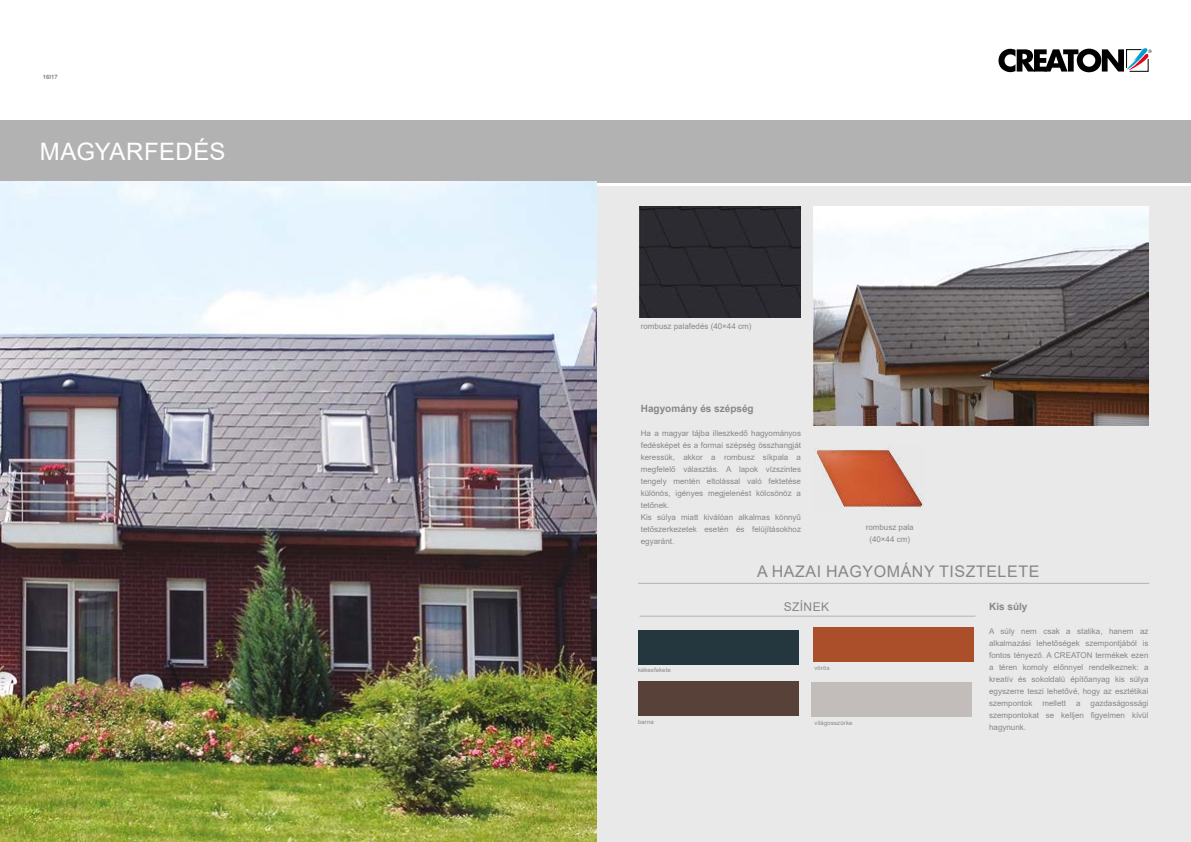
<style>
.page{position:relative;width:1191px;height:842px;background:#fff}
.page>*{position:absolute;margin:0;border:0;box-sizing:border-box;transform-origin:0 0}
.t1{font:24px "Arial";letter-spacing:.01em;color:#fff}
.t2{font:16px "Arial";letter-spacing:.035em;color:#878787}
.t3{font:12px "Arial";letter-spacing:.035em;color:#878787}
.t4{font:700 10px "Arial";color:#878787}
.t5{font:8px/12px "Arial";color:#878787;text-align:justify}
.t6{font:6px "Arial";letter-spacing:.02em;color:#878787}
.t7{font:700 6px "Arial";letter-spacing:-.005em;color:#878787}
</style>
<div class="page">
<div style="left:0;top:120px;width:1191px;height:63px;background:#b3b2b2"></div>
<div style="left:0;top:184px;width:1191px;height:658px;background:#e9e9e9"></div>
<hr style="left:0;top:183px;width:1191px;height:3px;background:#fff">
<svg style="left:998px;top:48px;width:153px;height:24px"></svg>
<div style="left:639px;top:207px;width:161px;height:111px;background:#2c2b31"></div>
<img style="left:813px;top:207px;width:335px;height:218px">
<hr style="left:638px;top:583px;width:511px;height:1px;background:#b3b2b2">
<div style="left:638px;top:631px;width:160px;height:34px;background:#25373e"></div>
<div style="left:638px;top:682px;width:160px;height:34px;background:#574138"></div>
<div style="left:813px;top:628px;width:160px;height:34px;background:#aa4f2a"></div>
<div style="left:810px;top:683px;width:161px;height:34px;background:#c2bdbb"></div>
<hr style="left:639px;top:616px;width:336px;height:1px;background:#b3b2b2">
<img style="left:0;top:182px;width:596px;height:660px">
<img style="left:815px;top:445px;width:108px;height:63px">
<p class="t7" style="left:43px;top:73px;width:17px">16I17</p>
<h1 class="t1" style="left:40px;top:135px;width:187px">MAGYARFEDÉS</h1>
<p class="t5" style="left:641px;top:320px;width:112px">rombusz palafedés (40×44 cm)</p>
<p class="t4" style="left:641px;top:401px;width:114px">Hagyomány és szépség</p>
<p class="t5" style="left:641px;top:427px;width:162px;text-align:left">Ha a magyar tájba illeszkedő hagyományos fedésképet és a formai szépség összhangját keressük, akkor a rombusz síkpala a megfelelő választás. A lapok vízszintes tengely mentén eltolással való fektetése különös, igényes megjelenést kölcsönöz a tetőnek.<br>Kis súlya miatt kiválóan alkalmas könnyű tetőszerkezetek esetén és felújításokhoz egyaránt.</p>
<p class="t5" style="left:865px;top:521px;width:50px;text-align:center">rombusz pala (40×44 cm)</p>
<p class="t6" style="left:638px;top:666px;width:34px">kékesfekete</p>
<p class="t6" style="left:638px;top:717px;width:17px">barna</p>
<h2 class="t2" style="left:757px;top:560px;width:284px">A HAZAI HAGYOMÁNY TISZTELETE</h2>
<h3 class="t3" style="left:784px;top:599px;width:47px">SZÍNEK</h3>
<p class="t6" style="left:814px;top:664px;width:17px">vörös</p>
<p class="t6" style="left:814px;top:719px;width:39px">világosszürke</p>
<p class="t4" style="left:989px;top:599px;width:40px">Kis súly</p>
<p class="t5" style="left:989px;top:625px;width:161px">A súly nem csak a statika, hanem az alkalmazási lehetőségek szempontjából is fontos tényező. A CREATON termékek ezen a téren komoly előnnyel rendelkeznek: a kreatív és sokoldalú építőanyag kis súlya egyszerre teszi lehetővé, hogy az esztétikai szempontok</p>
<p class="t5" style="left:989px;top:697px;width:161px;text-indent:101px">gazdaságossági szempontokat se kelljen figyelmen kívül hagynunk.</p>
<p class="t5" style="left:1042px;top:697px;width:25px">mellett</p>
<p class="t5" style="left:1076px;top:697px;width:6px">a</p>
</div>
